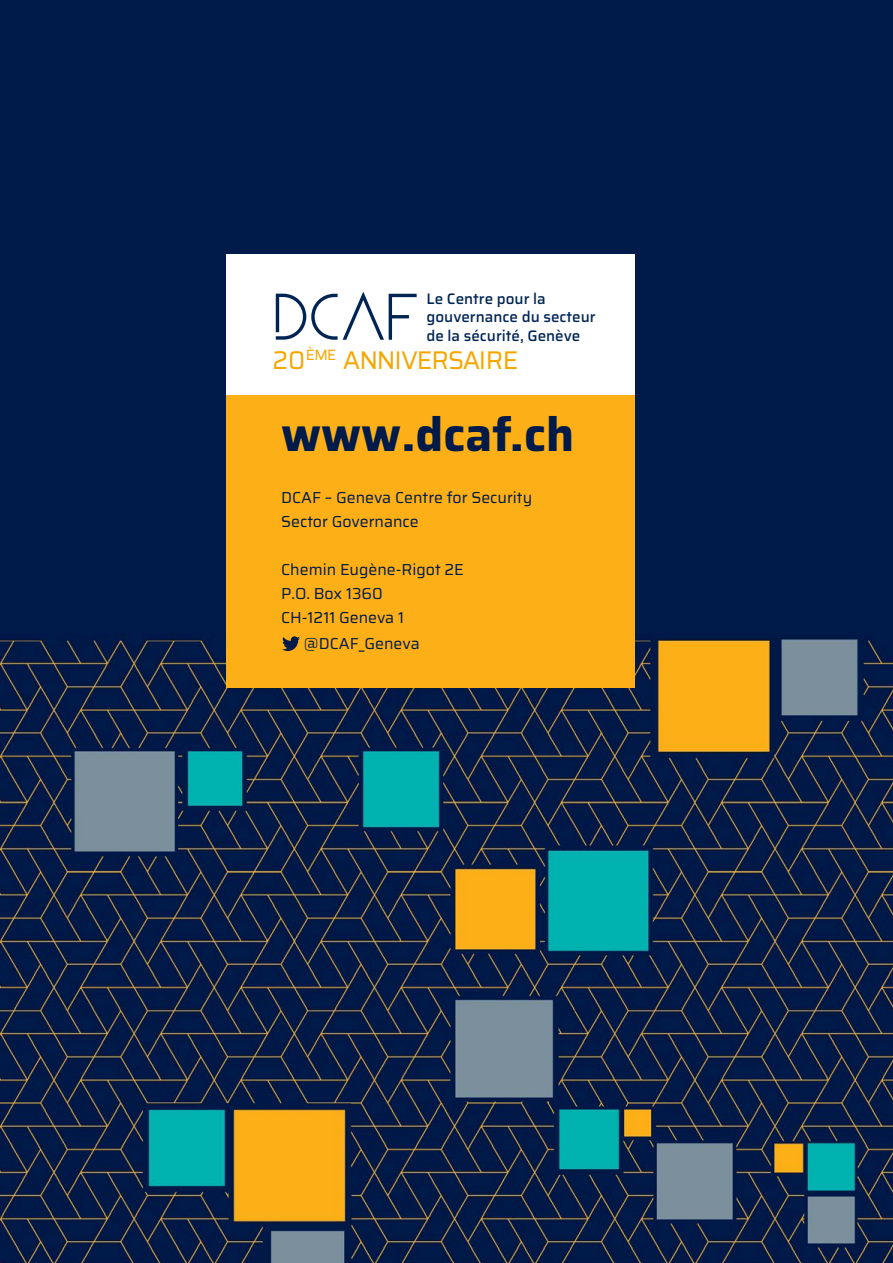
<style>
.page{position:relative;width:893px;height:1263px;background:#fff}
.page>*{position:absolute;margin:0;border:0;box-sizing:border-box;transform-origin:0 0}
.t1{font:700 47.7px "Saira";color:#001a49}
.t2{font:25.65px "Saira";letter-spacing:-.035em;color:#f4a700}
.t3{font:15.9px/23.9px "Saira";color:#001a49}
.t4{font:500 15.15px/18.3px "Saira";color:#002554}
</style>
<div class="page">
<img style="left:0;top:0;width:893px;height:1263px">
<div style="left:226px;top:395px;width:408px;height:292px;background:#fcaf17"></div>
<div style="left:226px;top:254px;width:408px;height:141px;background:#fff"></div>
<svg style="left:276px;top:292px;width:141px;height:48px"></svg>
<svg style="left:282px;top:636px;width:18px;height:15px"></svg>
<p class="t4" style="left:427px;top:290px;width:171px">Le Centre pour la gouvernance du secteur de la sécurité, Genève</p>
<h2 class="t2" style="left:273px;top:341px;width:247px">20<sup>ÈME</sup> ANNIVERSAIRE</h2>
<h1 class="t1" style="left:281px;top:398px;width:295px">www.dcaf.ch</h1>
<p class="t3" style="left:281px;top:486px;width:253px">DCAF – Geneva Centre for Security<br>Sector Governance</p>
<p class="t3" style="left:281px;top:557px;width:184px">Chemin Eugène-Rigot 2E<br>P.O. Box 1360<br>CH-1211 Geneva 1</p>
<p class="t3" style="left:304px;top:631px;width:117px">@DCAF_Geneva</p>
</div>
